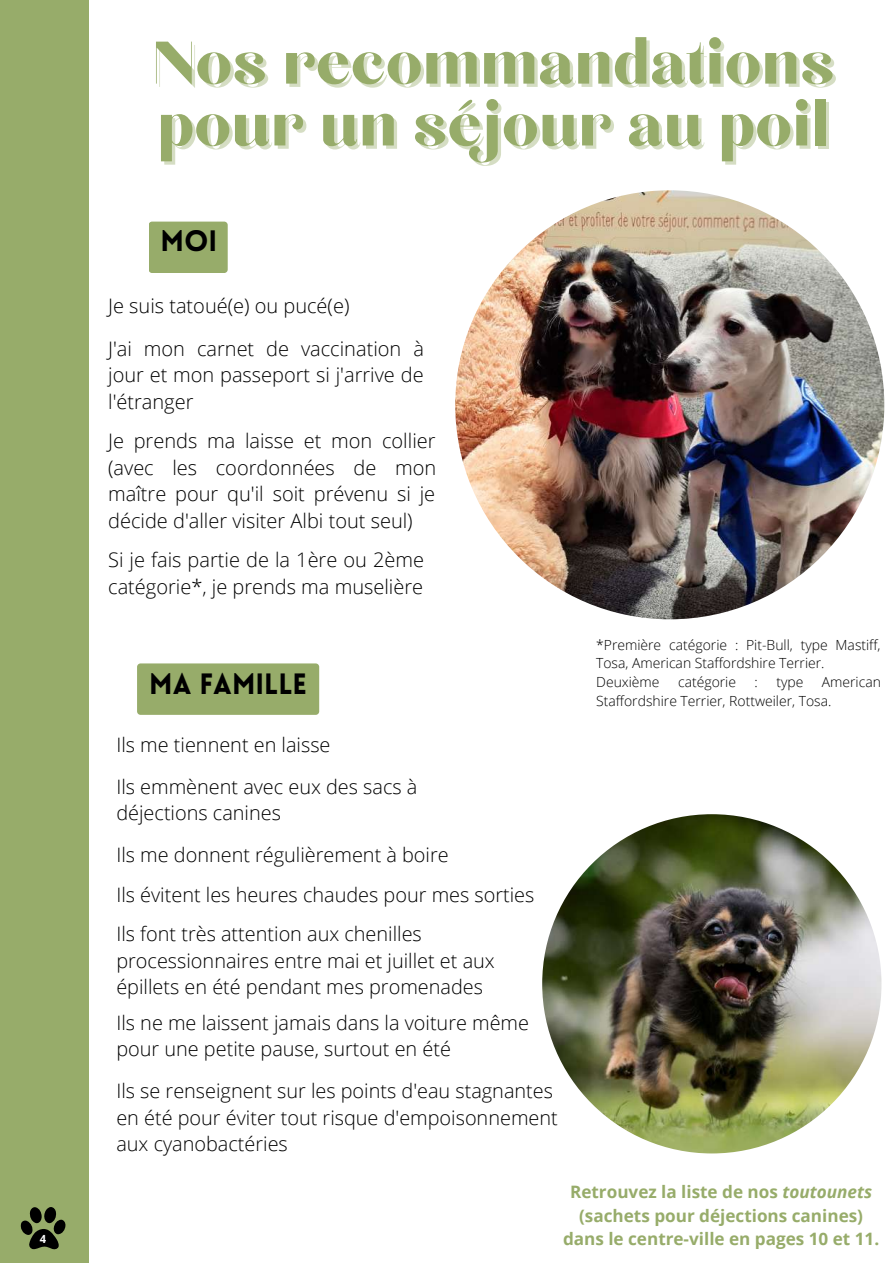
<style>
.page{position:relative;width:893px;height:1264px;background:#fff}
.page>*{position:absolute;margin:0;border:0;box-sizing:border-box;transform-origin:0 0}
.t1{font:75px/61.8px "Chloe";color:#97ac6a}
.t2{font:900 28.95px "Lovelo";color:#000}
.t3{font:900 28.65px "Lovelo";color:#000}
.t4{font:300 19.95px/26.7px "Open Sans";color:#000}
.t5{font:700 17.1px/23.5px "Open Sans";color:#97ac6a;text-align:center}
.t6{font:300 13.95px/18.6px "Open Sans";color:#000}
.t7{font:700 11.25px "Open Sans";color:#fff}
.s1{font-style:italic}
</style>
<div class="page">
<img style="left:455px;top:190px;width:429px;height:429px;border-radius:50%">
<div style="left:149px;top:221px;width:78px;height:52px;background:#97ac6a;border-radius:3px"></div>
<div style="left:137px;top:663px;width:182px;height:52px;background:#97ac6a;border-radius:3px"></div>
<img style="left:542px;top:814px;width:339px;height:339px;border-radius:50%">
<div style="left:0;top:0;width:89px;height:1262px;background:#97ac6a"></div>
<svg style="left:20px;top:1207px;width:46px;height:42px"></svg>
<p class="t7" style="left:40px;top:1230px;width:8px">4</p>
<h1 class="t1" style="left:152px;top:34px;width:684px">Nos recommandations pour un séjour au poil</h1>
<h2 class="t2" style="left:160px;top:230px;width:58px">Moi</h2>
<p class="t4" style="left:108px;top:284px;width:317px;line-height:42.3px">Je suis tatoué(e) ou pucé(e)<br>J'ai mon carnet de vaccination à</p>
<p class="t4" style="left:108px;top:361px;width:317px">jour et mon passeport si j'arrive de l'étranger</p>
<p class="t4" style="left:108px;top:427px;width:329px;text-align:justify">Je prends ma laisse et mon collier (avec les coordonnées de mon maître pour qu'il soit prévenu si je décide d'aller visiter Albi tout seul)</p>
<p class="t4" style="left:108px;top:546px;width:317px">Si je fais partie de la 1ère ou 2ème catégorie*, je prends ma muselière</p>
<h3 class="t3" style="left:149px;top:672px;width:159px">MA FAMILLE</h3>
<p class="t4" style="left:116px;top:723px;width:302px;line-height:42px">Ils me tiennent en laisse<br>Ils emmènent avec eux des sacs à</p>
<p class="t4" style="left:116px;top:792px;width:419px;line-height:40.2px">déjections canines<br>Ils me donnent régulièrement à boire<br>Ils évitent les heures chaudes pour mes sorties Ils font très attention aux chenilles</p>
<p class="t4" style="left:116px;top:946px;width:380px">processionnaires entre mai et juillet et aux épillets en été pendant mes promenades</p>
<p class="t4" style="left:116px;top:1008px;width:414px">Ils ne me laissent jamais dans la voiture même pour une petite pause, surtout en été</p>
<p class="t4" style="left:116px;top:1077px;width:443px">Ils se renseignent sur les points d'eau stagnantes en été pour éviter tout risque d'empoisonnement aux cyanobactéries</p>
<p class="t6" style="left:596px;top:635px;width:286px">*Première catégorie : Pit-Bull, type Mastiff,<br>Tosa, American Staffordshire Terrier.<br>Deuxième</p>
<p class="t6" style="left:678px;top:672px;width:59px">catégorie</p>
<p class="t6" style="left:754px;top:672px;width:5px">:</p>
<p class="t6" style="left:776px;top:672px;width:28px">type</p>
<p class="t6" style="left:596px;top:672px;width:286px;text-indent:226px">American<br>Staffordshire Terrier, Rottweiler, Tosa.</p>
<p class="t5" style="left:563px;top:1179px;width:318px">Retrouvez la liste de nos <span class="s1">toutounets </span>(sachets pour déjections canines) dans le centre-ville en pages 10 et 11.</p>
</div>
